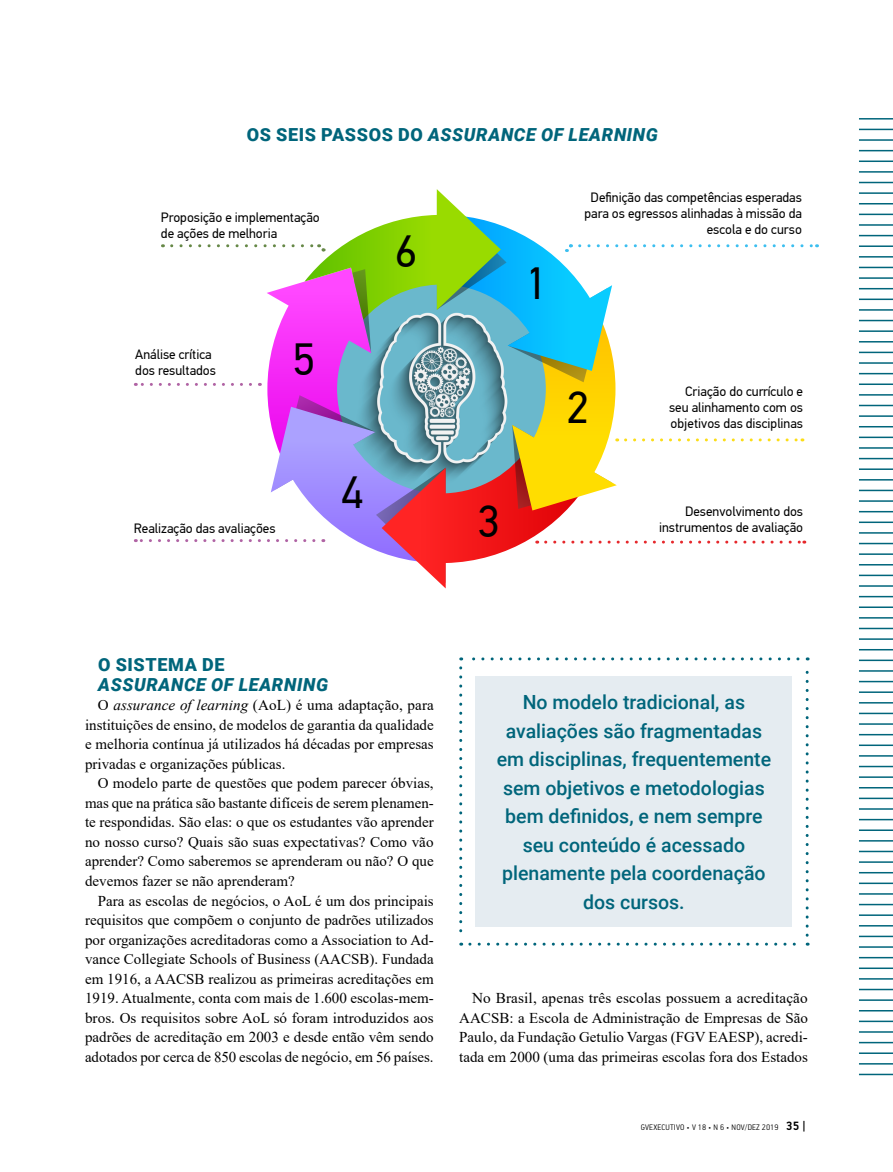
<style>
.page{position:relative;width:893px;height:1172px;background:#fff}
.page>*{position:absolute;margin:0;border:0;box-sizing:border-box;transform-origin:0 0}
.t1{font:45px "PF Din Text Pro";color:#000}
.t2{font:500 19.5px/28.5px "Roboto";color:#00657b;text-align:center}
.t3{font:italic 900 18px "Roboto";letter-spacing:.035em;color:#00657b}
.t4{font:900 18px "Roboto";letter-spacing:.035em;color:#00657b}
.t5{font:15px/19.5px "Times New Roman";color:#000;text-align:justify}
.t6{font:13.5px/16.2px "PF Din Text Pro";color:#000}
.t7{font:300 9px "PF Handbook Pro";letter-spacing:.02em;color:#000}
.s1{font-style:normal}
.s2{font-style:italic}
.s3{font-weight:700;font-size:13.5px}
</style>
<div class="page">
<div style="left:476px;top:676px;width:316px;height:251px;background:#e5ecf1"></div>
<svg style="left:459px;top:668px;width:3px;height:277px"></svg>
<svg style="left:470px;top:942px;width:338px;height:3px"></svg>
<svg style="left:806px;top:657px;width:3px;height:278px"></svg>
<svg style="left:461px;top:657px;width:337px;height:3px"></svg>
<hr style="left:859px;top:192px;width:34px;height:2px;background:#00657b">
<hr style="left:859px;top:118px;width:34px;height:1px;background:#00657b">
<hr style="left:859px;top:203px;width:34px;height:1px;background:#00657b">
<hr style="left:859px;top:129px;width:34px;height:1px;background:#00657b">
<hr style="left:859px;top:214px;width:34px;height:1px;background:#00657b">
<hr style="left:859px;top:139px;width:34px;height:2px;background:#00657b">
<hr style="left:859px;top:224px;width:34px;height:2px;background:#00657b">
<hr style="left:859px;top:150px;width:34px;height:1px;background:#00657b">
<hr style="left:859px;top:235px;width:34px;height:1px;background:#00657b">
<hr style="left:859px;top:160px;width:34px;height:2px;background:#00657b">
<hr style="left:859px;top:245px;width:34px;height:2px;background:#00657b">
<hr style="left:859px;top:171px;width:34px;height:2px;background:#00657b">
<hr style="left:859px;top:256px;width:34px;height:1px;background:#00657b">
<hr style="left:859px;top:182px;width:34px;height:1px;background:#00657b">
<hr style="left:859px;top:267px;width:34px;height:1px;background:#00657b">
<hr style="left:859px;top:277px;width:34px;height:2px;background:#00657b">
<hr style="left:859px;top:288px;width:34px;height:1px;background:#00657b">
<hr style="left:859px;top:298px;width:34px;height:2px;background:#00657b">
<hr style="left:859px;top:309px;width:34px;height:2px;background:#00657b">
<hr style="left:859px;top:320px;width:34px;height:1px;background:#00657b">
<hr style="left:859px;top:330px;width:34px;height:2px;background:#00657b">
<hr style="left:859px;top:341px;width:34px;height:1px;background:#00657b">
<hr style="left:859px;top:351px;width:34px;height:2px;background:#00657b">
<hr style="left:859px;top:362px;width:34px;height:2px;background:#00657b">
<hr style="left:859px;top:373px;width:34px;height:1px;background:#00657b">
<hr style="left:859px;top:383px;width:34px;height:2px;background:#00657b">
<hr style="left:859px;top:394px;width:34px;height:1px;background:#00657b">
<hr style="left:859px;top:405px;width:34px;height:1px;background:#00657b">
<hr style="left:859px;top:415px;width:34px;height:2px;background:#00657b">
<hr style="left:859px;top:426px;width:34px;height:1px;background:#00657b">
<hr style="left:859px;top:436px;width:34px;height:2px;background:#00657b">
<hr style="left:859px;top:447px;width:34px;height:2px;background:#00657b">
<hr style="left:859px;top:458px;width:34px;height:1px;background:#00657b">
<hr style="left:859px;top:468px;width:34px;height:2px;background:#00657b">
<hr style="left:859px;top:479px;width:34px;height:1px;background:#00657b">
<hr style="left:859px;top:489px;width:34px;height:2px;background:#00657b">
<hr style="left:859px;top:500px;width:34px;height:2px;background:#00657b">
<hr style="left:859px;top:511px;width:34px;height:1px;background:#00657b">
<hr style="left:859px;top:521px;width:34px;height:2px;background:#00657b">
<hr style="left:859px;top:532px;width:34px;height:1px;background:#00657b">
<hr style="left:859px;top:543px;width:34px;height:1px;background:#00657b">
<hr style="left:859px;top:553px;width:34px;height:2px;background:#00657b">
<hr style="left:859px;top:564px;width:34px;height:1px;background:#00657b">
<hr style="left:859px;top:574px;width:34px;height:2px;background:#00657b">
<hr style="left:859px;top:585px;width:34px;height:1px;background:#00657b">
<hr style="left:859px;top:596px;width:34px;height:1px;background:#00657b">
<hr style="left:859px;top:606px;width:34px;height:2px;background:#00657b">
<hr style="left:859px;top:617px;width:34px;height:1px;background:#00657b">
<hr style="left:859px;top:627px;width:34px;height:2px;background:#00657b">
<hr style="left:859px;top:638px;width:34px;height:2px;background:#00657b">
<hr style="left:859px;top:649px;width:34px;height:1px;background:#00657b">
<hr style="left:859px;top:659px;width:34px;height:2px;background:#00657b">
<hr style="left:859px;top:670px;width:34px;height:1px;background:#00657b">
<hr style="left:859px;top:680px;width:34px;height:2px;background:#00657b">
<hr style="left:859px;top:691px;width:34px;height:2px;background:#00657b">
<hr style="left:859px;top:702px;width:34px;height:1px;background:#00657b">
<hr style="left:859px;top:712px;width:34px;height:2px;background:#00657b">
<hr style="left:859px;top:723px;width:34px;height:1px;background:#00657b">
<hr style="left:859px;top:734px;width:34px;height:1px;background:#00657b">
<hr style="left:859px;top:744px;width:34px;height:2px;background:#00657b">
<hr style="left:859px;top:755px;width:34px;height:1px;background:#00657b">
<hr style="left:859px;top:765px;width:34px;height:2px;background:#00657b">
<hr style="left:859px;top:776px;width:34px;height:2px;background:#00657b">
<hr style="left:859px;top:787px;width:34px;height:1px;background:#00657b">
<hr style="left:859px;top:797px;width:34px;height:2px;background:#00657b">
<hr style="left:859px;top:808px;width:34px;height:1px;background:#00657b">
<hr style="left:859px;top:818px;width:34px;height:2px;background:#00657b">
<hr style="left:859px;top:829px;width:34px;height:2px;background:#00657b">
<hr style="left:859px;top:840px;width:34px;height:1px;background:#00657b">
<hr style="left:859px;top:850px;width:34px;height:2px;background:#00657b">
<hr style="left:859px;top:861px;width:34px;height:1px;background:#00657b">
<hr style="left:859px;top:872px;width:34px;height:1px;background:#00657b">
<hr style="left:859px;top:882px;width:34px;height:2px;background:#00657b">
<hr style="left:859px;top:893px;width:34px;height:1px;background:#00657b">
<hr style="left:859px;top:903px;width:34px;height:2px;background:#00657b">
<hr style="left:859px;top:914px;width:34px;height:1px;background:#00657b">
<hr style="left:859px;top:925px;width:34px;height:1px;background:#00657b">
<hr style="left:859px;top:935px;width:34px;height:2px;background:#00657b">
<hr style="left:859px;top:946px;width:34px;height:1px;background:#00657b">
<hr style="left:859px;top:956px;width:34px;height:2px;background:#00657b">
<hr style="left:859px;top:967px;width:34px;height:2px;background:#00657b">
<hr style="left:859px;top:978px;width:34px;height:1px;background:#00657b">
<hr style="left:859px;top:988px;width:34px;height:2px;background:#00657b">
<hr style="left:859px;top:999px;width:34px;height:1px;background:#00657b">
<hr style="left:859px;top:1010px;width:34px;height:1px;background:#00657b">
<hr style="left:859px;top:1020px;width:34px;height:2px;background:#00657b">
<hr style="left:859px;top:1031px;width:34px;height:1px;background:#00657b">
<hr style="left:859px;top:1041px;width:34px;height:2px;background:#00657b">
<hr style="left:859px;top:1052px;width:34px;height:1px;background:#00657b">
<hr style="left:859px;top:1063px;width:34px;height:1px;background:#00657b">
<hr style="left:859px;top:1073px;width:34px;height:2px;background:#00657b">
<svg style="left:135px;top:189px;width:682px;height:399px"></svg>
<p class="t3" style="left:247px;top:122px;width:413px"><span class="s1">OS SEIS PASSOS DO</span> ASSURANCE OF LEARNING</p>
<p class="t6" style="left:161px;top:209px;width:160px">Proposição e implementação de ações de melhoria</p>
<p class="t6" style="left:135px;top:346px;width:82px">Análise crítica dos resultados</p>
<h1 class="t1" style="left:293px;top:333px;width:24px">5</h1>
<h1 class="t1" style="left:395px;top:225px;width:24px">6</h1>
<h1 class="t1" style="left:525px;top:257px;width:24px">1</h1>
<p class="t6" style="left:584px;top:189px;width:219px;text-align:right">Definição das competências esperadas para os egressos alinhadas à missão da escola e do curso</p>
<h1 class="t1" style="left:566px;top:380px;width:24px">2</h1>
<p class="t6" style="left:669px;top:383px;width:136px;text-align:justify;text-indent:16px">Criação do currículo e seu alinhamento com os objetivos das disciplinas</p>
<h1 class="t1" style="left:341px;top:466px;width:24px">4</h1>
<h1 class="t1" style="left:477px;top:495px;width:24px">3</h1>
<p class="t6" style="left:685px;top:503px;width:120px">Desenvolvimento dos</p>
<p class="t6" style="left:134px;top:520px;width:143px">Realização das avaliações</p>
<p class="t6" style="left:659px;top:519px;width:146px">instrumentos de avaliação</p>
<p class="t4" style="left:98px;top:652px;width:128px">O SISTEMA DE</p>
<p class="t3" style="left:98px;top:672px;width:231px">ASSURANCE OF LEARNING</p>
<p class="t5" style="left:85px;top:695px;width:350px;text-indent:13px">O <span class="s2">assurance of learning</span> (AoL) é uma adaptação, para instituições de ensino, de modelos de garantia da qualidade e melhoria contínua já utilizados há décadas por empresas privadas e organizações públicas.</p>
<p class="t5" style="left:85px;top:773px;width:350px;text-indent:13px">O modelo parte de questões que podem parecer óbvias, mas que na prática são bastante difíceis de serem plenamen&shy;te respondidas. São elas: o que os estudantes vão aprender no nosso curso? Quais são suas expectativas? Como vão aprender? Como saberemos se aprenderam ou não? O que devemos fazer se não aprenderam?</p>
<p class="t5" style="left:85px;top:890px;width:350px;text-indent:13px">Para as escolas de negócios, o AoL é um dos principais requisitos que compõem o conjunto de padrões utilizados por organizações acreditadoras como a Association to Ad&shy;vance Collegiate Schools of Business (AACSB). Fundada em 1916, a AACSB realizou as primeiras acreditações em 1919. Atualmente, conta com mais de 1.600 escolas-mem&shy;bros. Os requisitos sobre AoL só foram introduzidos aos padrões de acreditação em 2003 e desde então vêm sendo adotados por cerca de 850 escolas de negócio, em 56 países.</p>
<h2 class="t2" style="left:497px;top:687px;width:276px">No modelo tradicional, as avaliações são fragmentadas em disciplinas, frequentemente sem objetivos e metodologias bem definidos, e nem sempre seu conteúdo é acessado plenamente pela coordenação dos cursos.</h2>
<p class="t5" style="left:459px;top:987px;width:350px;text-indent:13px">No Brasil, apenas três escolas possuem a acreditação AACSB: a Escola de Administração de Empresas de São Paulo, da Fundação Getulio Vargas (FGV EAESP), acredi&shy;tada em 2000 (uma das primeiras escolas fora dos Estados</p>
<p class="t7" style="left:641px;top:1121px;width:166px">GVEXECUTIVO • V 18 • N 6 • NOV/DEZ 2019 <span class="s3">35 |</span></p>
</div>
